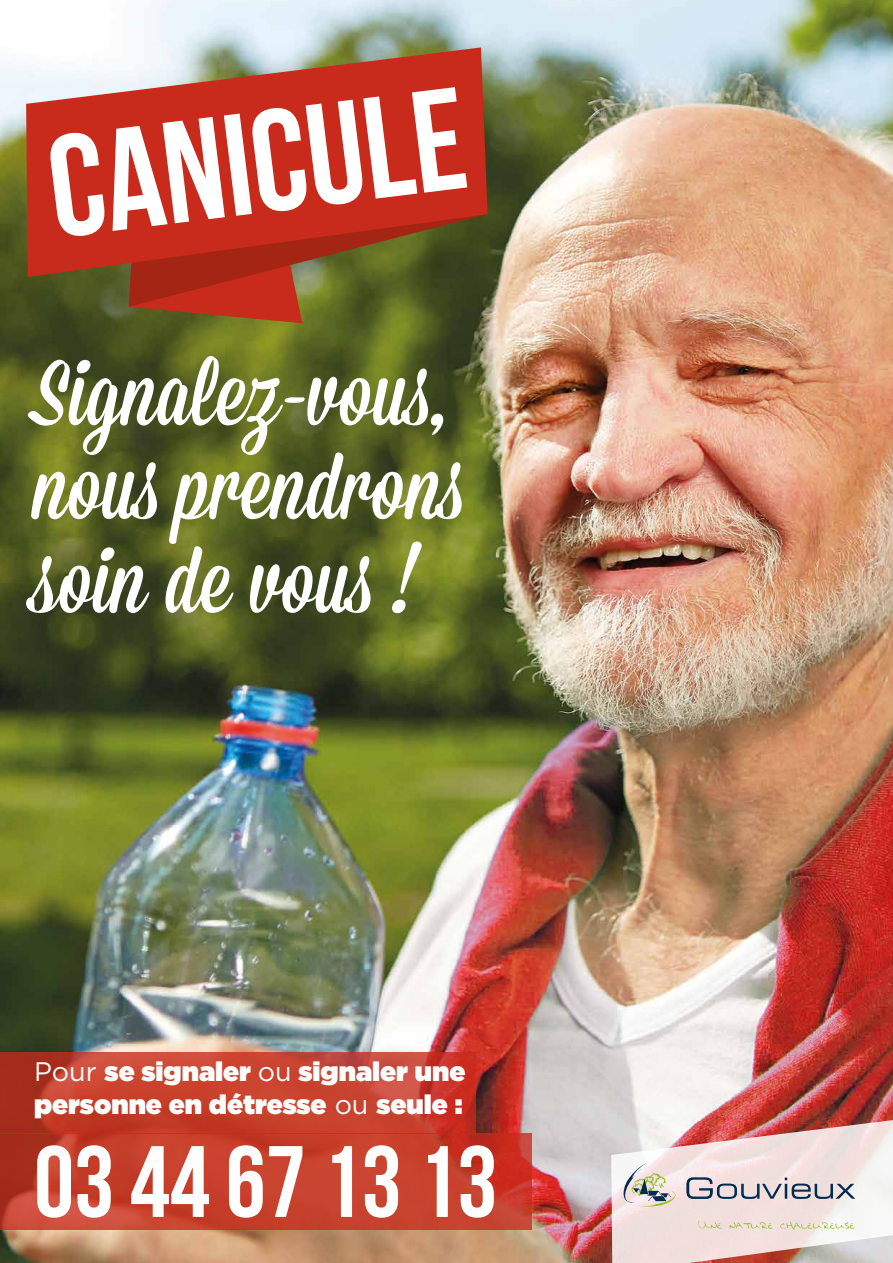
<style>
.page{position:relative;width:893px;height:1263px;background:#fff}
.page>*{position:absolute;margin:0;border:0;box-sizing:border-box;transform-origin:0 0}
.t1{font:700 144.3px "Bebas Neue";color:#fff}
.t2{font:700 101.1px "Bebas Neue";color:#fff}
.t3{font:91.5px/93.8px "Mission Script";color:#fff}
.t4{font:900 26.85px/32.1px "Gotham";color:#fff}
.s1{font-weight:400}
</style>
<div class="page">
<img style="left:0;top:0;width:893px;height:1263px">
<svg style="left:0;top:1133px;width:532px;height:97px;background:#c53e2b"></svg>
<svg style="left:0;top:1052px;width:476px;height:81px;background:#c43e2d"></svg>
<svg style="left:129px;top:307px;width:173px;height:16px;background:#91481e"></svg>
<svg style="left:129px;top:277px;width:359px;height:30px;background:#834620"></svg>
<svg style="left:26px;top:47px;width:462px;height:230px;background:#bd4332"></svg>
<svg style="left:611px;top:1116px;width:282px;height:147px"></svg>
<h1 class="t1" style="left:40px;top:110px;width:420px;rotate:-7deg">CANICULE</h1>
<h3 class="t3" style="left:34px;top:351px;width:436px">Signalez-vous, nous prendrons soin de vous !</h3>
<p class="t4" style="left:34px;top:1055px;width:433px"><span class="s1">Pour</span> se signaler <span class="s1">ou</span> signaler une personne en détresse <span class="s1">ou</span> seule :</p>
<h2 class="t2" style="left:34px;top:1126px;width:465px">03 44 67 13 13</h2>
</div>
